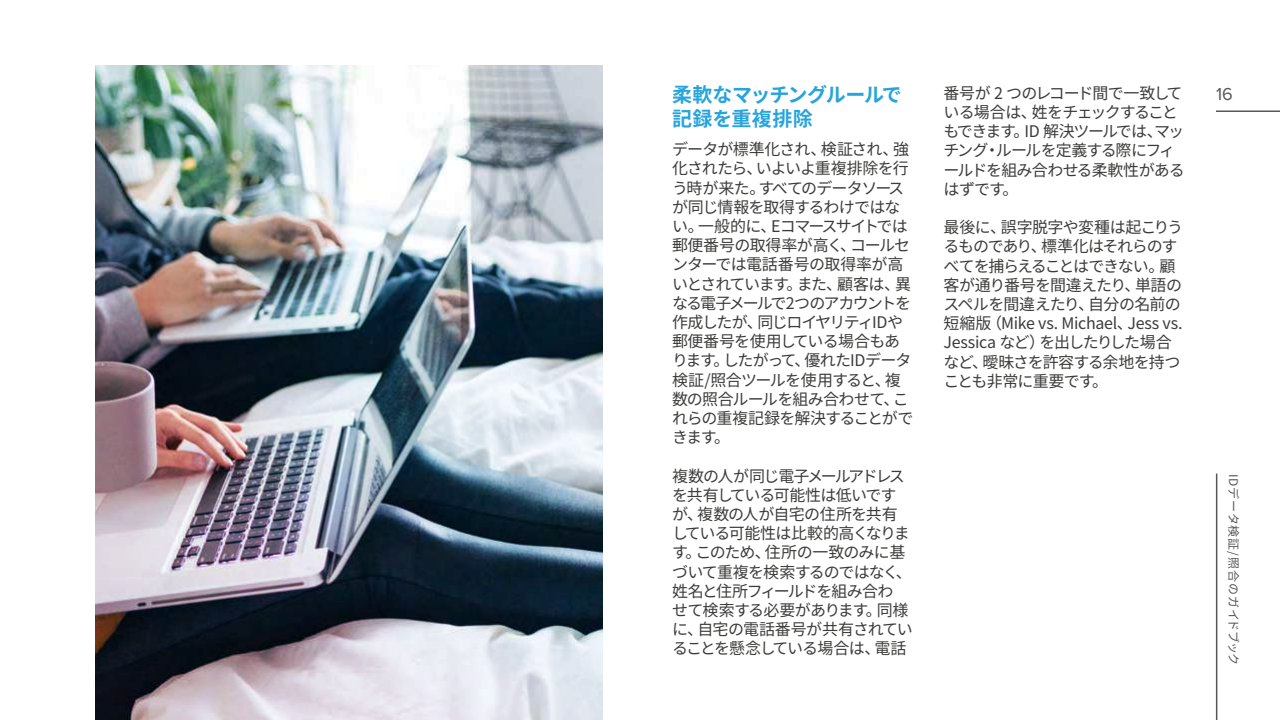
<style>
.page{position:relative;width:1280px;height:720px;background:#fff}
.page>*{position:absolute;margin:0;border:0;box-sizing:border-box;transform-origin:0 0}
.t1{font:700 20px/24px "Noto Sans CJ Kjp";letter-spacing:-.01em;color:#26a4dd}
.t2{font:18px "Proxima Nova";color:#575756}
.t3{font:16px/19.2px "Noto Sans CJ Kjp";letter-spacing:-.055em;color:#3c3c3b}
.t4{font:12px "Noto Sans CJ Kjp";letter-spacing:.055em;color:#575756}
</style>
<div class="page">
<img style="left:95px;top:65px;width:507px;height:655px">
<hr style="left:1216px;top:110px;width:64px;height:2px;background:#575756">
<hr style="left:1216px;top:474px;width:1px;height:246px;background:#575756">
<p class="t1" style="left:672px;top:83px;width:231px">柔軟なマッチングルールで記録を重複排除</p>
<p class="t3" style="left:672px;top:140px;width:243px">データが標準化され、検証され、強化されたら、いよいよ重複排除を行う時が来た。すべてのデータソースが同じ情報を取得するわけではない。一般的に、Eコマースサイトでは郵便番号の取得率が高く、コールセンターでは電話番号の取得率が高いとされています。また、顧客は、異なる電子メールで2つのアカウントを作成したが、同じロイヤリティIDや郵便番号を使用している場合もあります。したがって、優れたIDデータ検証/照合ツールを使用すると、複数の照合ルールを組み合わせて、これらの重複記録を解決することができます。</p>
<p class="t3" style="left:672px;top:466px;width:242px">複数の人が同じ電子メールアドレスを共有している可能性は低いですが、複数の人が自宅の住所を共有している可能性は比較的高くなります。このため、住所の一致のみに基づいて重複を検索するのではなく、姓名と住所フィールドを組み合わせて検索する必要があります。同様に、自宅の電話番号が共有されていることを懸念している場合は、電話</p>
<p class="t3" style="left:944px;top:84px;width:243px">番号が 2 つのレコード間で一致している場合は、姓をチェックすることもできます。ID 解決ツールでは、マッチング・ルールを定義する際にフィールドを組み合わせる柔軟性があるはずです。</p>
<p class="t3" style="left:944px;top:218px;width:241px">最後に、誤字脱字や変種は起こりうるものであり、標準化はそれらのすべてを捕らえることはできない。顧客が通り番号を間違えたり、単語のスペルを間違えたり、自分の名前の短縮版（Mike vs. Michael、Jess vs.<br>Jessica など）を出したりした場合など、曖昧さを許容する余地を持つことも非常に重要です。</p>
<p class="t2" style="left:1216px;top:83px;width:18px">16</p>
<p class="t4" style="left:1240px;top:474px;width:193px;rotate:90deg">IDデータ検証/照合のガイドブック</p>
</div>
